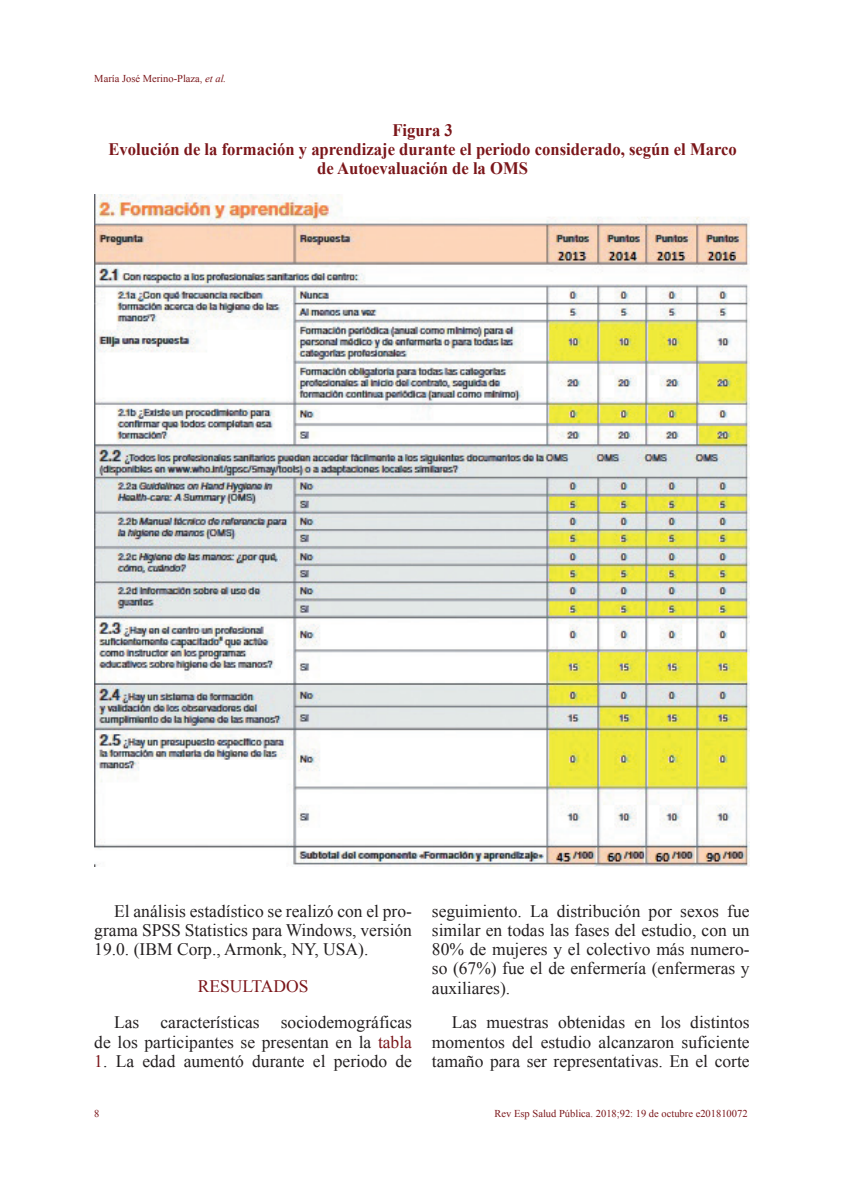
<style>
.page{position:relative;width:844px;height:1191px;background:#fff}
.page>*{position:absolute;margin:0;border:0;box-sizing:border-box;transform-origin:0 0}
.t1{font:17.5px/19.2px "Times New Roman";color:#231f20;text-align:justify}
.t2{font:700 17.5px/19.2px "Times New Roman";color:#7b161a;text-align:center;scale:.95 1}
.t3{font:17.5px "Times New Roman";color:#7b161a}
.t4{font:10.5px "Times New Roman";color:#7b161a}
.s1{font-style:italic}
.s2{color:#7b161a}
</style>
<div class="page">
<img style="left:94px;top:195px;width:655px;height:672px">
<p class="t4" style="left:94px;top:71px;width:133px">María José Merino-Plaza, <span class="s1">et al.</span></p>
<p class="t2" style="left:108px;top:120px;width:662px">Figura 3<br>Evolución de la formación y aprendizaje durante el periodo considerado, según el Marco de Autoevaluación de la OMS</p>
<p class="t1" style="left:94px;top:901px;width:319px;text-indent:20px">El análisis estadístico se realizó con el pro&shy;grama SPSS Statistics para Windows, versión 19.0. (IBM Corp., Armonk, NY, USA).</p>
<p class="t3" style="left:198px;top:974px;width:112px">RESULTADOS</p>
<p class="t1" style="left:94px;top:1012px;width:319px;text-align:right">Las características sociodemográficas de los participantes se presentan en la <span class="s2">tabla</span></p>
<p class="t1" style="left:94px;top:1051px;width:319px"><span class="s2">1</span>. La edad aumentó durante el periodo de</p>
<p class="t1" style="left:432px;top:901px;width:319px">seguimiento. La distribución por sexos fue similar en todas las fases del estudio, con un 80% de mujeres y el colectivo más numero&shy;so (67%) fue el de enfermería (enfermeras y auxiliares).</p>
<p class="t1" style="left:432px;top:1012px;width:319px;text-indent:20px">Las muestras obtenidas en los distintos momentos del estudio alcanzaron suficiente tamaño para ser representativas. En el corte</p>
<p class="t4" style="left:94px;top:1106px;width:7px">8</p>
<p class="t4" style="left:494px;top:1106px;width:254px">Rev Esp Salud Pública. 2018;92: 19 de octubre e201810072</p>
</div>
